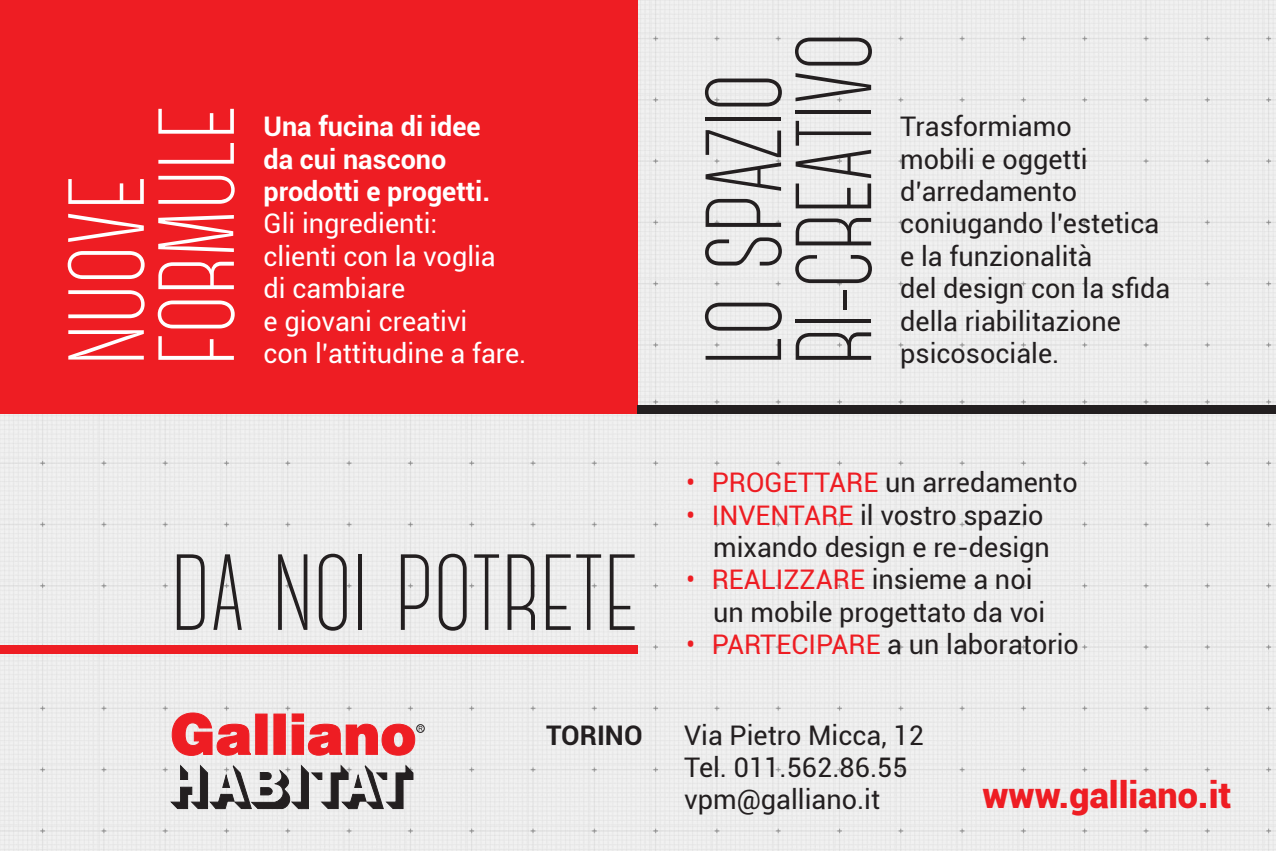
<style>
.page{position:relative;width:1276px;height:851px;background:#fff}
.page>*{position:absolute;margin:0;border:0;box-sizing:border-box;transform-origin:0 0}
.t1{font:300 135px "Canter";color:#231f20}
.t2{font:300 135px "Canter";color:#fff}
.t3{font:900 36px "Roboto";color:#ee1d23}
.t4{font:27px/32.4px "Roboto";color:#231f20}
.t5{font:27px/32.4px "Roboto";color:#fff}
.t6{font:700 27px/32.4px "Roboto";color:#fff}
.t7{font:700 27px "Roboto";color:#231f20}
.s1{color:#ee1d23}
</style>
<div class="page">
<div style="left:0;top:0;width:1276px;height:850px;background:#ececec"></div>
<div style="left:0;top:0;width:638px;height:413px;background:#ee1d23"></div>
<div style="left:0;top:645px;width:638px;height:9px;background:#ee1d23"></div>
<div style="left:638px;top:405px;width:638px;height:8px;background:#231f20"></div>
<svg style="left:169px;top:763px;width:245px;height:46px"></svg>
<svg style="left:172px;top:712px;width:79px;height:43px;background:#ed6c70"></svg>
<div style="left:255px;top:713px;width:12px;height:41px;background:#ee1d23;border:1px solid #ee1d23"></div>
<div style="left:274px;top:713px;width:11px;height:41px;background:#ee1d23"></div>
<div style="left:292px;top:724px;width:12px;height:30px;background:#ee1d23"></div>
<div style="left:292px;top:713px;width:12px;height:8px;background:#ee1d23;border:1px solid #ee1d23"></div>
<svg style="left:308px;top:723px;width:115px;height:32px;background:#ec6266"></svg>
<div style="left:416px;top:724px;width:8px;height:8px;border:1px solid #231f20;border-radius:50%"></div>
<h1 class="t2" style="left:34px;top:366px;width:191px;rotate:-90deg">nuove</h1>
<h1 class="t2" style="left:124px;top:366px;width:262px;rotate:-90deg">formule</h1>
<p class="t6" style="left:263px;top:109px;width:228px">Una fucina di idee da cui nascono prodotti e progetti.</p>
<p class="t5" style="left:263px;top:206px;width:264px">Gli ingredienti:<br>clienti con la voglia<br>di cambiare<br>e giovani creativi<br>con l’attitudine a fare.</p>
<h1 class="t1" style="left:671px;top:366px;width:294px;rotate:-90deg">lo spazio</h1>
<h1 class="t1" style="left:761px;top:366px;width:335px;rotate:-90deg">ri-creativo</h1>
<p class="t4" style="left:900px;top:109px;width:271px">Trasformiamo<br>mobili e oggetti d’arredamento coniugando l’estetica e la funzionalità<br>del design con la sfida della riabilitazione psicosociale.</p>
<h1 class="t1" style="left:171px;top:519px;width:469px">da noi potrete</h1>
<p class="t4" style="left:686px;top:465px;width:393px"><span class="s1">• Progettare</span> un arredamento</p>
<p class="t4" style="left:686px;top:497px;width:365px;text-align:right"><span class="s1">• Inventare</span> il vostro spazio mixando design e re-design</p>
<p class="t4" style="left:713px;top:562px;width:334px;text-indent:-27px"><span class="s1">• realizzare</span> insieme a noi un mobile progettato da voi</p>
<p class="t4" style="left:686px;top:627px;width:394px"><span class="s1">• partecipare</span> a un laboratorio</p>
<p class="t7" style="left:546px;top:715px;width:98px">TORINO</p>
<p class="t4" style="left:684px;top:717px;width:241px">Via Pietro Micca, 12<br>Tel. 011.562.86.55 vpm@galliano.it</p>
<h2 class="t3" style="left:982px;top:769px;width:250px">www.galliano.it</h2>
</div>
